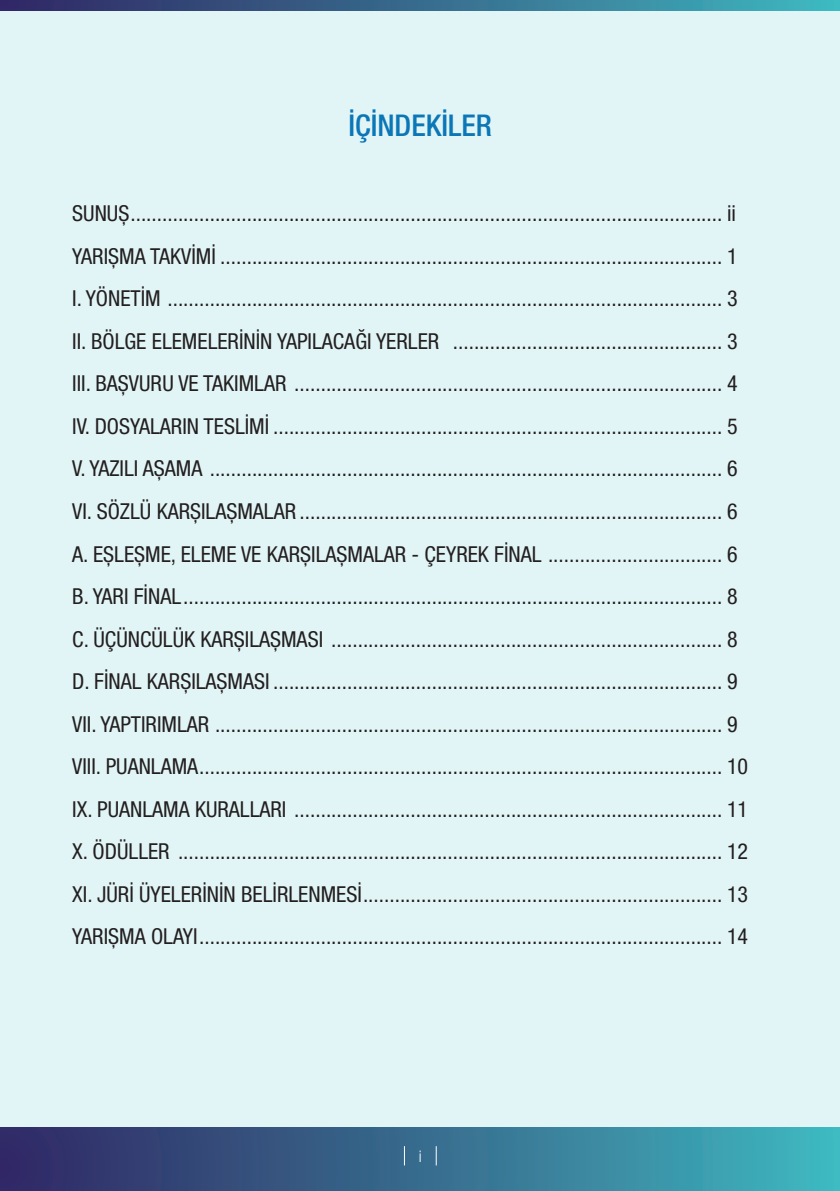
<style>
.page{position:relative;width:840px;height:1191px;background:#fff}
.page>*{position:absolute;margin:0;border:0;box-sizing:border-box;transform-origin:0 0}
.t1{font:500 condensed 30px "Helvetica Neue LT Pro";color:#0b77b7}
.t2{font:condensed 22px "Helvetica Neue LT Pro";color:#231f20}
.t3{font:300 condensed 16px "Helvetica Neue LT Pro";color:#fff}
</style>
<div class="page">
<div style="left:0;top:0;width:839px;height:1191px;background:#e2f5f6"></div>
<p class="t1" style="left:348px;top:108px;width:145px">İÇİNDEKİLER</p>
<p class="t2" style="left:72px;top:201px;width:664px">SUNUŞ................................................................................................................ ii</p>
<p class="t2" style="left:72px;top:243px;width:666px">YARIŞMA TAKVİMİ ............................................................................................... 1</p>
<p class="t2" style="left:72px;top:286px;width:666px">I. YÖNETİM ......................................................................................................... 3</p>
<p class="t2" style="left:72px;top:328px;width:666px">II. BÖLGE ELEMELERİNİN YAPILACAĞI YERLER ................................................... 3</p>
<p class="t2" style="left:72px;top:371px;width:666px">III. BAŞVURU VE TAKIMLAR ................................................................................. 4</p>
<p class="t2" style="left:72px;top:413px;width:666px">IV. DOSYALARIN TESLİMİ ..................................................................................... 5</p>
<p class="t2" style="left:72px;top:456px;width:666px">V. YAZILI AŞAMA ................................................................................................. 6</p>
<p class="t2" style="left:72px;top:498px;width:666px">VI. SÖZLÜ KARŞILAŞMALAR ................................................................................ 6</p>
<p class="t2" style="left:72px;top:541px;width:666px">A. EŞLEŞME, ELEME VE KARŞILAŞMALAR - ÇEYREK FİNAL ................................. 6</p>
<p class="t2" style="left:72px;top:583px;width:666px">B. YARI FİNAL...................................................................................................... 8</p>
<p class="t2" style="left:72px;top:626px;width:666px">C. ÜÇÜNCÜLÜK KARŞILAŞMASI .......................................................................... 8</p>
<p class="t2" style="left:72px;top:668px;width:666px">D. FİNAL KARŞILAŞMASI ..................................................................................... 9</p>
<p class="t2" style="left:72px;top:711px;width:666px">VII. YAPTIRIMLAR ................................................................................................ 9</p>
<p class="t2" style="left:72px;top:753px;width:677px">VIII. PUANLAMA................................................................................................... 10</p>
<p class="t2" style="left:72px;top:796px;width:677px">IX. PUANLAMA KURALLARI ................................................................................. 11</p>
<p class="t2" style="left:72px;top:838px;width:677px">X. ÖDÜLLER ....................................................................................................... 12</p>
<p class="t2" style="left:72px;top:881px;width:677px">XI. JÜRİ ÜYELERİNİN BELİRLENMESİ.................................................................... 13</p>
<p class="t2" style="left:72px;top:923px;width:677px">YARIŞMA OLAYI................................................................................................... 14</p>
<p class="t3" style="left:418px;top:1146px;width:4px">i</p>
</div>
